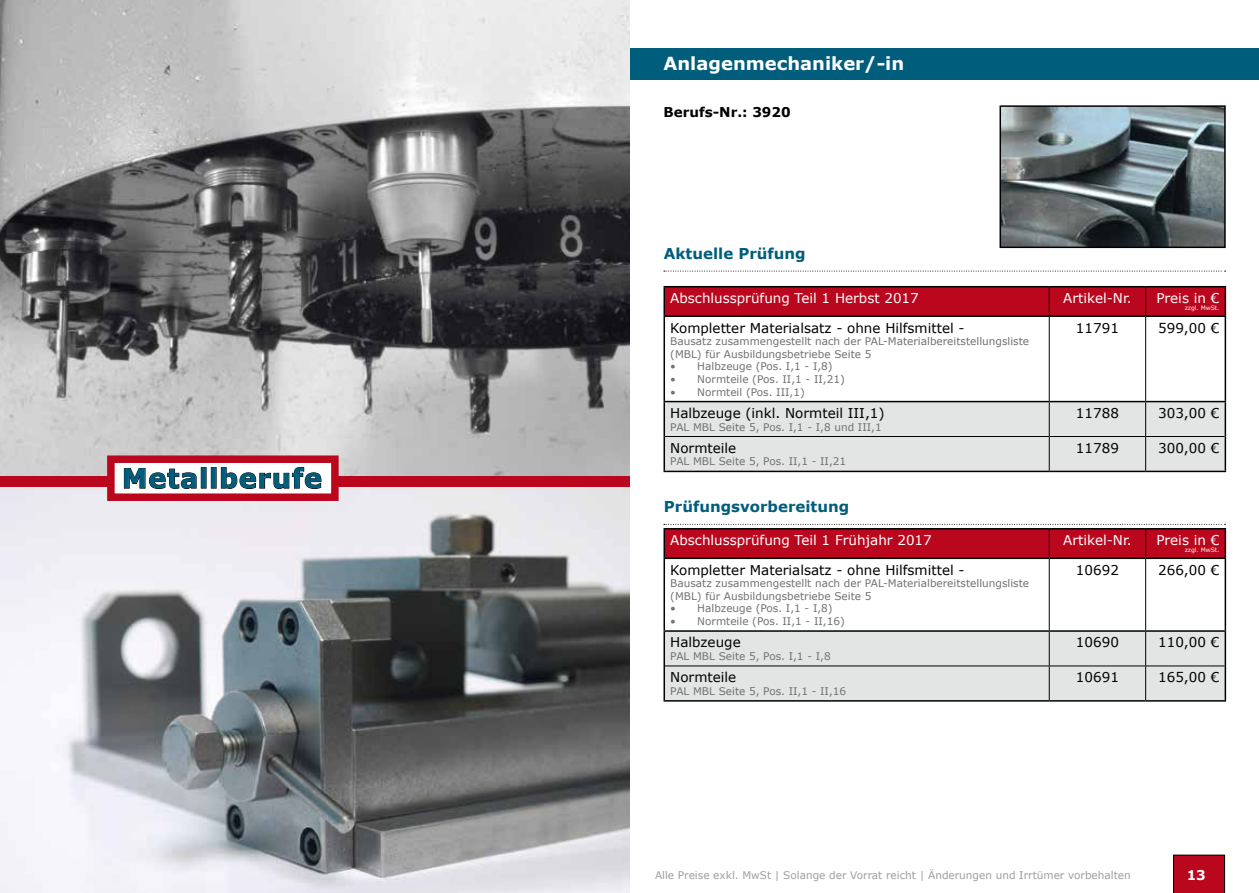
<style>
.page{position:relative;width:1259px;height:893px;background:#fff}
.page>*{position:absolute;margin:0;border:0;box-sizing:border-box;transform-origin:0 0}
.t1{font:700 27px "Verdana";letter-spacing:.03em;color:#005d7c}
.t2{font:700 18px "Verdana";color:#fff}
.t3{font:700 15px "Verdana";color:#005d7c}
.t4{font:13.5px "Verdana";color:#000}
.t5{font:13.5px "Verdana";color:#fff}
.t6{font:700 13.5px "Verdana";color:#000}
.t7{font:700 13.5px "Verdana";color:#fff}
.t8{font:10.5px/12.6px "Verdana";color:#707172}
.t9{font:10.5px "Verdana";color:#9c9e9f}
.t10{font:6px "Verdana";color:#fff}
</style>
<div class="page">
<svg style="left:1173px;top:855px;width:52px;height:38px;background:#b0061c"></svg>
<div style="left:587px;top:48px;width:672px;height:31px;background:#005d7c"></div>
<img style="left:1px;top:487px;width:628px;height:406px">
<img style="left:0;top:0;width:629px;height:477px">
<div style="left:0;top:477px;width:629px;height:10px;background:#ba071e"></div>
<div style="left:107px;top:455px;width:232px;height:46px;background:#fff;border:8px solid #ba071e"></div>
<svg style="left:124px;top:468px;width:73px;height:21px"></svg>
<div style="left:201px;top:468px;width:5px;height:20px;border:1px solid #000"></div>
<div style="left:211px;top:468px;width:5px;height:20px;border:1px solid #000"></div>
<svg style="left:221px;top:467px;width:101px;height:22px"></svg>
<svg style="left:664px;top:271px;width:561px;height:1px"></svg>
<img style="left:1002px;top:108px;width:220px;height:137px">
<div style="left:999px;top:105px;width:226px;height:143px;border:2px solid #000"></div>
<div style="left:665px;top:402px;width:559px;height:69px;background:#e3e4e4"></div>
<div style="left:665px;top:287px;width:559px;height:28px;background:#ba071e"></div>
<hr style="left:1049px;top:317px;width:1px;height:84px;background:#000">
<hr style="left:1145px;top:317px;width:1px;height:84px;background:#000">
<hr style="left:1049px;top:402px;width:1px;height:34px;background:#000">
<hr style="left:1145px;top:402px;width:1px;height:34px;background:#000">
<hr style="left:665px;top:436px;width:384px;height:1px;background:#000">
<hr style="left:1049px;top:436px;width:96px;height:1px;background:#000">
<hr style="left:1049px;top:437px;width:1px;height:34px;background:#000">
<hr style="left:1145px;top:436px;width:79px;height:1px;background:#000">
<hr style="left:1145px;top:437px;width:1px;height:34px;background:#000">
<hr style="left:663px;top:286px;width:386px;height:1px;background:#000">
<hr style="left:663px;top:287px;width:2px;height:28px;background:#000">
<hr style="left:1049px;top:286px;width:96px;height:1px;background:#000">
<hr style="left:1145px;top:286px;width:81px;height:1px;background:#000">
<hr style="left:1224px;top:287px;width:2px;height:28px;background:#000">
<hr style="left:663px;top:315px;width:386px;height:2px;background:#000">
<hr style="left:663px;top:317px;width:2px;height:84px;background:#000">
<hr style="left:1049px;top:315px;width:96px;height:2px;background:#000">
<hr style="left:1145px;top:315px;width:81px;height:2px;background:#000">
<hr style="left:1224px;top:317px;width:2px;height:84px;background:#000">
<hr style="left:663px;top:401px;width:386px;height:1px;background:#000">
<hr style="left:663px;top:402px;width:2px;height:34px;background:#000">
<hr style="left:1049px;top:401px;width:96px;height:1px;background:#000">
<hr style="left:1145px;top:401px;width:81px;height:1px;background:#000">
<hr style="left:1224px;top:402px;width:2px;height:34px;background:#000">
<hr style="left:663px;top:436px;width:2px;height:35px;background:#000">
<hr style="left:1224px;top:436px;width:2px;height:35px;background:#000">
<hr style="left:663px;top:471px;width:386px;height:1px;background:#000">
<hr style="left:1049px;top:471px;width:96px;height:1px;background:#000">
<hr style="left:1145px;top:471px;width:81px;height:1px;background:#000">
<div style="left:665px;top:632px;width:559px;height:68px;background:#e3e4e4"></div>
<hr style="left:1049px;top:559px;width:1px;height:71px;background:#000">
<hr style="left:1145px;top:559px;width:1px;height:71px;background:#000">
<hr style="left:1049px;top:632px;width:1px;height:34px;background:#000">
<hr style="left:1145px;top:632px;width:1px;height:34px;background:#000">
<hr style="left:665px;top:666px;width:384px;height:1px;background:#000">
<hr style="left:1049px;top:666px;width:96px;height:1px;background:#000">
<hr style="left:1049px;top:666px;width:1px;height:34px;background:#000">
<hr style="left:1145px;top:666px;width:79px;height:1px;background:#000">
<hr style="left:1145px;top:666px;width:1px;height:34px;background:#000">
<hr style="left:663px;top:528px;width:386px;height:1px;background:#000">
<hr style="left:663px;top:529px;width:2px;height:29px;background:#000">
<hr style="left:1145px;top:528px;width:81px;height:1px;background:#000">
<hr style="left:1224px;top:529px;width:2px;height:29px;background:#000">
<hr style="left:663px;top:558px;width:386px;height:1px;background:#000">
<hr style="left:663px;top:559px;width:2px;height:71px;background:#000">
<hr style="left:1049px;top:558px;width:96px;height:1px;background:#000">
<hr style="left:1145px;top:558px;width:81px;height:1px;background:#000">
<hr style="left:1224px;top:559px;width:2px;height:71px;background:#000">
<hr style="left:663px;top:630px;width:386px;height:2px;background:#000">
<hr style="left:663px;top:632px;width:2px;height:34px;background:#000">
<hr style="left:1049px;top:630px;width:96px;height:2px;background:#000">
<hr style="left:1145px;top:630px;width:81px;height:2px;background:#000">
<hr style="left:1224px;top:632px;width:2px;height:34px;background:#000">
<hr style="left:663px;top:666px;width:2px;height:34px;background:#000">
<hr style="left:1224px;top:666px;width:2px;height:34px;background:#000">
<hr style="left:663px;top:700px;width:386px;height:2px;background:#000">
<hr style="left:1049px;top:700px;width:96px;height:2px;background:#000">
<hr style="left:1145px;top:700px;width:81px;height:2px;background:#000">
<svg style="left:664px;top:524px;width:561px;height:34px;background:#b42134"></svg>
<h1 class="t1" style="left:122px;top:459px;width:202px">Metallberufe</h1>
<h2 class="t2" style="left:663px;top:51px;width:242px">Anlagenmechaniker/-in</h2>
<p class="t6" style="left:663px;top:102px;width:129px">Berufs-Nr.: 3920</p>
<h3 class="t3" style="left:664px;top:243px;width:143px">Aktuelle Prüfung</h3>
<p class="t5" style="left:670px;top:289px;width:250px">Abschlussprüfung Teil 1 Herbst 2017</p>
<p class="t5" style="left:1063px;top:289px;width:70px">Artikel-Nr.</p>
<p class="t5" style="left:1156px;top:289px;width:65px">Preis in €</p>
<p class="t10" style="left:1184px;top:304px;width:36px">zzgl. MwSt.</p>
<p class="t4" style="left:670px;top:318px;width:296px">Kompletter Materialsatz - ohne Hilfsmittel -</p>
<p class="t8" style="left:670px;top:335px;width:360px">Bausatz zusammengestellt nach der PAL-Materialbereitstellungsliste (MBL) für Ausbildungsbetriebe Seite 5</p>
<p class="t8" style="left:670px;top:360px;width:164px">• Halbzeuge (Pos. I,1 - I,8)</p>
<p class="t8" style="left:670px;top:373px;width:176px">• Normteile (Pos. II,1 - II,21)</p>
<p class="t8" style="left:670px;top:385px;width:136px">• Normteil (Pos. III,1)</p>
<p class="t4" style="left:1076px;top:318px;width:44px">11791</p>
<p class="t4" style="left:1158px;top:318px;width:63px">599,00 €</p>
<p class="t4" style="left:670px;top:404px;width:216px">Halbzeuge (inkl. Normteil III,1)</p>
<p class="t8" style="left:670px;top:420px;width:213px">PAL MBL Seite 5, Pos. I,1 - I,8 und III,1</p>
<p class="t4" style="left:670px;top:439px;width:68px">Normteile</p>
<p class="t8" style="left:670px;top:455px;width:177px">PAL MBL Seite 5, Pos. II,1 - II,21</p>
<h3 class="t3" style="left:664px;top:496px;width:187px">Prüfungsvorbereitung</h3>
<p class="t4" style="left:1076px;top:404px;width:44px">11788</p>
<p class="t4" style="left:1158px;top:404px;width:63px">303,00 €</p>
<p class="t4" style="left:1076px;top:439px;width:44px">11789</p>
<p class="t4" style="left:1158px;top:439px;width:63px">300,00 €</p>
<p class="t5" style="left:670px;top:531px;width:263px">Abschlussprüfung Teil 1 Frühjahr 2017</p>
<p class="t5" style="left:1063px;top:531px;width:70px">Artikel-Nr.</p>
<p class="t5" style="left:1156px;top:531px;width:65px">Preis in €</p>
<p class="t10" style="left:1184px;top:546px;width:36px">zzgl. MwSt.</p>
<p class="t4" style="left:670px;top:560px;width:296px">Kompletter Materialsatz - ohne Hilfsmittel -</p>
<p class="t8" style="left:670px;top:577px;width:360px">Bausatz zusammengestellt nach der PAL-Materialbereitstellungsliste (MBL) für Ausbildungsbetriebe Seite 5</p>
<p class="t8" style="left:670px;top:602px;width:164px">• Halbzeuge (Pos. I,1 - I,8)</p>
<p class="t8" style="left:670px;top:615px;width:176px">• Normteile (Pos. II,1 - II,16)</p>
<p class="t4" style="left:1076px;top:560px;width:44px">10692</p>
<p class="t4" style="left:1158px;top:560px;width:63px">266,00 €</p>
<p class="t4" style="left:670px;top:633px;width:72px">Halbzeuge</p>
<p class="t8" style="left:670px;top:650px;width:162px">PAL MBL Seite 5, Pos. I,1 - I,8</p>
<p class="t4" style="left:670px;top:668px;width:68px">Normteile</p>
<p class="t8" style="left:670px;top:685px;width:177px">PAL MBL Seite 5, Pos. II,1 - II,16</p>
<p class="t4" style="left:1076px;top:633px;width:44px">10690</p>
<p class="t4" style="left:1158px;top:633px;width:63px">110,00 €</p>
<p class="t4" style="left:1076px;top:668px;width:44px">10691</p>
<p class="t4" style="left:1158px;top:668px;width:63px">165,00 €</p>
<p class="t9" style="left:655px;top:868px;width:477px">Alle Preise exkl. MwSt | Solange der Vorrat reicht | Änderungen und Irrtümer vorbehalten</p>
<p class="t7" style="left:1186px;top:866px;width:21px">13</p>
</div>
